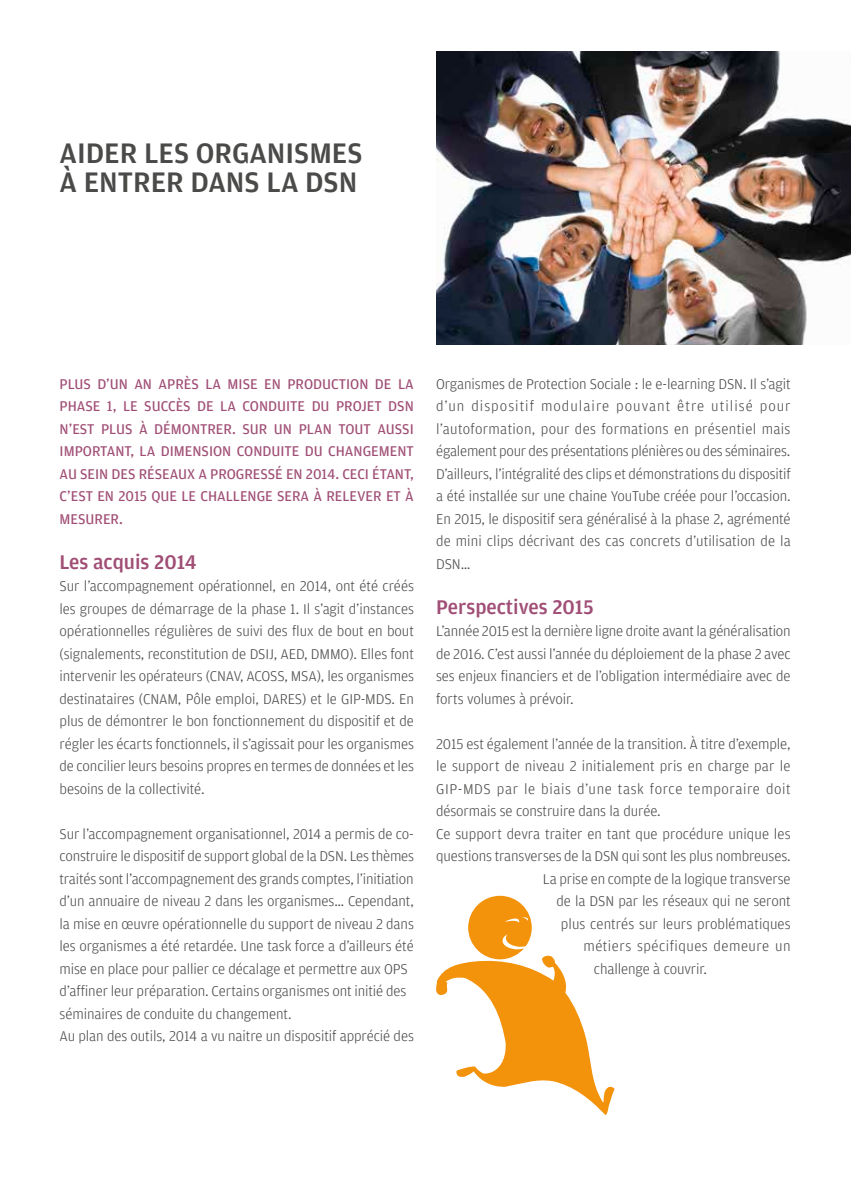
<style>
.page{position:relative;width:851px;height:1191px;background:#fff}
.page>*{position:absolute;margin:0;border:0;box-sizing:border-box;transform-origin:0 0}
.t1{font:500 30px/28.5px "Amplitude";color:#4a4a49}
.t2{font:500 21px "Amplitude";color:#a04e75}
.t3{font:300 15px/22.5px "Amplitude";letter-spacing:-.005em;color:#4a4a49;text-align:justify}
.t4{font:15px/22.5px "Amplitude";color:#a04e75;text-align:justify}
.t5{font:300 15px "Amplitude";letter-spacing:.015em;color:#4a4a49}
.t6{font:300 15px "Amplitude";letter-spacing:.04em;color:#4a4a49}
.t7{font:300 15px "Amplitude";letter-spacing:.03em;color:#4a4a49}
</style>
<div class="page">
<img style="left:436px;top:51px;width:414px;height:294px">
<svg style="left:436px;top:895px;width:178px;height:220px"></svg>
<h1 class="t1" style="left:60px;top:139px;width:304px">AIDER LES ORGANISMES<br>À ENTRER DANS LA DSN</h1>
<p class="t4" style="left:60px;top:372px;width:356px">PLUS D’UN AN APRÈS LA MISE EN PRODUCTION DE LA PHASE 1, LE SUCCÈS DE LA CONDUITE DU PROJET DSN N’EST PLUS À DÉMONTRER. SUR UN PLAN TOUT AUSSI IMPORTANT, LA DIMENSION CONDUITE DU CHANGEMENT AU SEIN DES RÉSEAUX A PROGRESSÉ EN 2014. CECI ÉTANT, C’EST EN 2015 QUE LE CHALLENGE SERA À RELEVER ET À MESURER.</p>
<h2 class="t2" style="left:60px;top:550px;width:139px">Les acquis 2014</h2>
<p class="t3" style="left:60px;top:575px;width:356px">Sur l’accompagnement opérationnel, en 2014, ont été créés les groupes de démarrage de la phase 1. Il s’agit d’instances opérationnelles régulières de suivi des flux de bout en bout (signalements, reconstitution de DSIJ, AED, DMMO). Elles font intervenir les opérateurs (CNAV, ACOSS, MSA), les organismes destinataires (CNAM, Pôle emploi, DARES) et le GIP-MDS. En plus de démontrer le bon fonctionnement du dispositif et de régler les écarts fonctionnels, il s’agissait pour les organismes de concilier leurs besoins propres en termes de données et les besoins de la collectivité.</p>
<p class="t3" style="left:60px;top:822px;width:356px;text-align:left">Sur l’accompagnement organisationnel, 2014 a permis de co&shy;construire le dispositif de support global de la DSN. Les thèmes traités sont l’accompagnement des grands comptes, l’initiation d’un annuaire de niveau 2 dans les organismes… Cependant, la mise en œuvre opérationnelle du support de niveau 2 dans les organismes a été retardée. Une task force a d’ailleurs été mise en place pour pallier ce décalage et permettre aux OPS d’affiner leur préparation. Certains organismes ont initié des séminaires de conduite du changement.<br>Au plan des outils, 2014 a vu naitre un dispositif apprécié des</p>
<p class="t3" style="left:436px;top:372px;width:356px">Organismes de Protection Sociale : le e-learning DSN. Il s’agit d’un dispositif modulaire pouvant être utilisé pour l’autoformation, pour des formations en présentiel mais également pour des présentations plénières ou des séminaires.<br>D’ailleurs, l’intégralité des clips et démonstrations du dispositif a été installée sur une chaine YouTube créée pour l’occasion.<br>En 2015, le dispositif sera généralisé à la phase 2, agrémenté de mini clips décrivant des cas concrets d’utilisation de la DSN…</p>
<h2 class="t2" style="left:436px;top:595px;width:159px">Perspectives 2015</h2>
<p class="t3" style="left:436px;top:620px;width:356px">L’année 2015 est la dernière ligne droite avant la généralisation de 2016. C’est aussi l’année du déploiement de la phase 2 avec ses enjeux financiers et de l’obligation intermédiaire avec de forts volumes à prévoir.</p>
<p class="t3" style="left:436px;top:732px;width:356px">2015 est également l’année de la transition. À titre d’exemple,</p>
<p class="t5" style="left:436px;top:758px;width:356px">le support de niveau 2 initialement pris en charge par le</p>
<p class="t6" style="left:436px;top:780px;width:356px">GIP-MDS par le biais d’une task force temporaire doit</p>
<p class="t3" style="left:436px;top:800px;width:226px">désormais se construire dans la durée.</p>
<p class="t3" style="left:436px;top:822px;width:356px">Ce support devra traiter en tant que procédure unique les</p>
<p class="t3" style="left:436px;top:845px;width:356px">questions transverses de la DSN qui sont les plus nombreuses.</p>
<p class="t3" style="left:543px;top:867px;width:249px">La prise en compte de la logique transverse</p>
<p class="t3" style="left:556px;top:890px;width:236px">de la DSN par les réseaux qui ne seront</p>
<p class="t3" style="left:561px;top:912px;width:231px">plus centrés sur leurs problématiques</p>
<p class="t7" style="left:583px;top:938px;width:208px">métiers spécifiques demeure un</p>
<p class="t3" style="left:594px;top:957px;width:114px">challenge à couvrir.</p>
</div>
